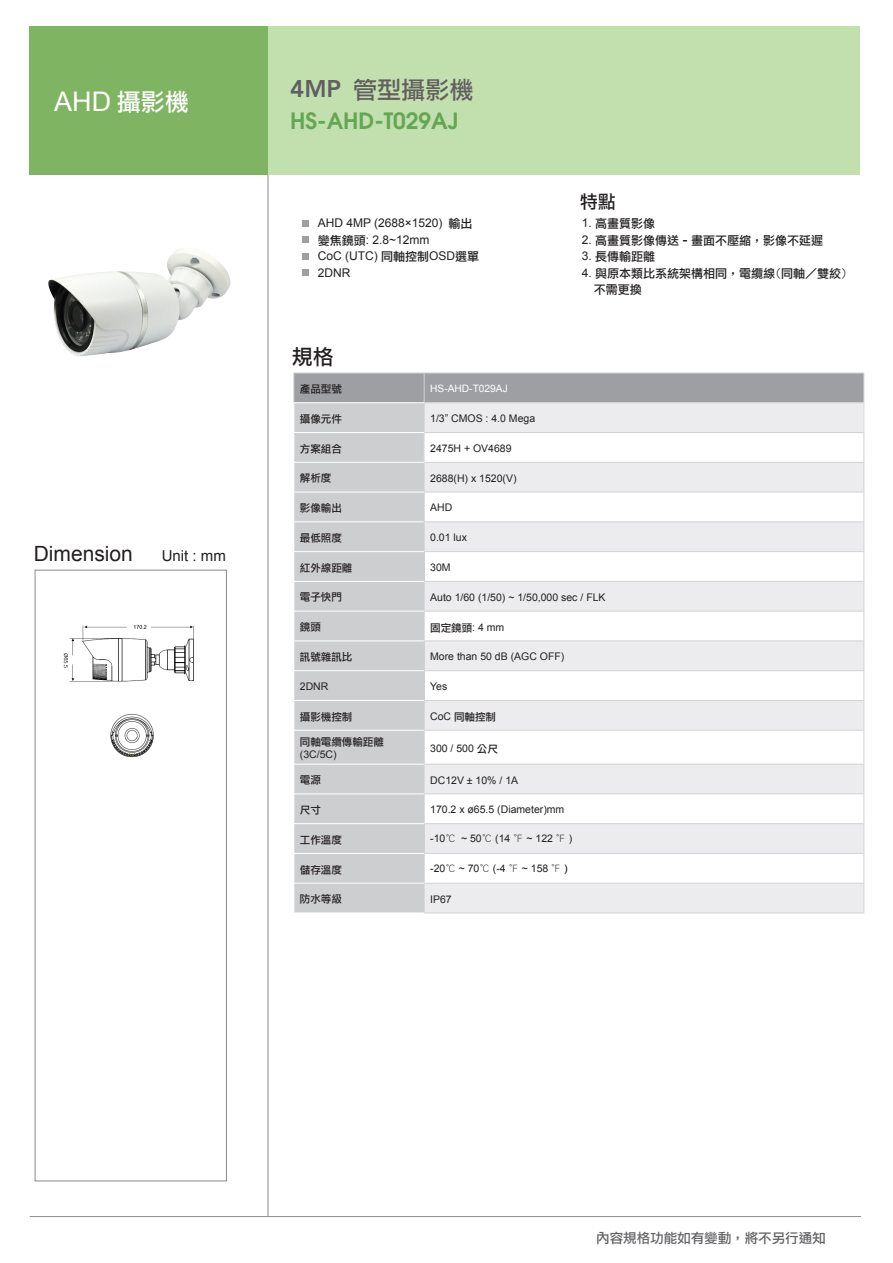
<style>
.page{position:relative;width:893px;height:1263px;background:#fff}
.page>*{position:absolute;margin:0;border:0;box-sizing:border-box;transform-origin:0 0}
.t1{font:27px "Arial";color:#fff}
.t2{font:24px "DF Li Hei Md WIN BF";color:#615f5f}
.t3{font:600 22.5px "Avant Garde";color:#64a654}
.t4{font:21px "Arial";color:#231f20}
.t5{font:21px "DF Li Hei Md WIN BF";color:#231f20}
.t6{font:18px "DF Li Hei Md WIN BF";color:#231f20}
.t7{font:15px "Arial";color:#231f20}
.t8{font:13.5px "DF Li Hei Md WIN BF";color:#636366}
.t9{font:12px/16.5px "DF Li Hei Md WIN BF";color:#231f20}
.t10{font:12px/16.5px "Arial";color:#231f20}
.t11{font:10.5px "Arial";color:#231f20}
.t12{font:10.5px "DF Li Hei Md HK BF";color:#231f20}
.t13{font:10.5px "DF Li Hei Md WIN BF";color:#231f20}
.t14{font:10.2px "Arial";color:#fff}
.s1{font-family:"DF Li Hei Md WIN BF";font-size:24px}
.s2{font-family:"Avenir";font-weight:800;color:#5f5f62}
.s3{font-family:"DF Li Hei Md WIN BF"}
.s4{font-family:"Arial"}
.s5{font-family:"DF Li Hei Md HK BF"}
.s6{color:#000}
.s7{font-family:"DF Li Hei Lt WIN BF"}
</style>
<div class="page">
<hr style="left:268px;top:175px;width:1px;height:1041px;background:#8a8c8f">
<hr style="left:30px;top:1216px;width:831px;height:1px;background:#8a8c8f">
<div style="left:29px;top:27px;width:241px;height:148px;background:#7fb462"></div>
<div style="left:268px;top:27px;width:592px;height:148px;background:#c2dfae"></div>
<svg style="left:293px;top:373px;width:572px;height:540px"></svg>
<hr style="left:424px;top:883px;width:440px;height:1px;background:#d1d2d4">
<hr style="left:424px;top:913px;width:440px;height:1px;background:#d1d2d4">
<hr style="left:424px;top:883px;width:1px;height:30px;background:#d1d2d4">
<div style="left:35px;top:570px;width:192px;height:611px;border:1px solid #8a8a8a"></div>
<div style="left:302px;top:253px;width:7px;height:6px;background:#9d9fa2"></div>
<div style="left:302px;top:269px;width:7px;height:7px;background:#9d9fa2"></div>
<div style="left:302px;top:236px;width:7px;height:7px;background:#9d9fa2"></div>
<div style="left:302px;top:220px;width:7px;height:6px;background:#9d9fa2"></div>
<img style="left:48px;top:248px;width:183px;height:109px">
<img style="left:63px;top:624px;width:131px;height:134px">
<h1 class="t1" style="left:54px;top:84px;width:136px">AHD <span class="s1">攝影機</span></h1>
<h3 class="t4" style="left:34px;top:540px;width:101px">Dimension</h3>
<h3 class="t7" style="left:162px;top:546px;width:66px">Unit : mm</h3>
<h2 class="t2" style="left:290px;top:78px;width:185px"><span class="s2">4MP</span> 管型攝影機</h2>
<h3 class="t3" style="left:290px;top:106px;width:170px">HS-AHD-T029AJ</h3>
<p class="t10" style="left:318px;top:215px;width:163px">AHD 4MP (2688×1520) <span class="s3">輸出變焦鏡頭</span>: 2.8~12mm<br>CoC (UTC) <span class="s3">同軸控制</span>OSD<span class="s3">選單<br></span>2DNR</p>
<h3 class="t5" style="left:292px;top:346px;width:43px">規格</h3>
<h3 class="t6" style="left:580px;top:193px;width:37px">特點</h3>
<p class="t9" style="left:582px;top:215px;width:75px"><span class="s4">1.</span> 高畫質影像</p>
<p class="t9" style="left:582px;top:232px;width:243px"><span class="s4">2.</span> 高畫質影像傳送–畫面不壓縮，影像不延遲</p>
<p class="t9" style="left:582px;top:248px;width:75px"><span class="s4">3.</span> 長傳輸距離</p>
<p class="t9" style="left:594px;top:265px;width:255px;text-indent:-12px"><span class="s4">4.</span> 與原本類比系統架構相同，電纜線(同軸／雙絞)不需更換</p>
<p class="t13" style="left:300px;top:384px;width:43px">產品型號</p>
<p class="t14" style="left:430px;top:382px;width:79px">HS-AHD-T029AJ</p>
<p class="t13" style="left:300px;top:413px;width:43px">攝像元件</p>
<p class="t11" style="left:430px;top:412px;width:107px">1/3” CMOS : 4.0 Mega</p>
<p class="t13" style="left:300px;top:443px;width:43px">方案組合</p>
<p class="t11" style="left:430px;top:441px;width:83px">2475H + OV4689</p>
<p class="t13" style="left:300px;top:473px;width:33px">解析度</p>
<p class="t11" style="left:430px;top:471px;width:88px">2688(H) x 1520(V)</p>
<p class="t13" style="left:300px;top:503px;width:43px">影像輸出</p>
<p class="t11" style="left:430px;top:501px;width:24px">AHD</p>
<p class="t13" style="left:300px;top:532px;width:43px">最低照度</p>
<p class="t11" style="left:430px;top:531px;width:38px">0.01 lux</p>
<p class="t12" style="left:300px;top:562px;width:54px">紅外線距離</p>
<p class="t11" style="left:430px;top:560px;width:22px">30M</p>
<p class="t13" style="left:300px;top:592px;width:43px">電子快門</p>
<p class="t11" style="left:430px;top:590px;width:177px">Auto 1/60 (1/50) ~ 1/50,000 sec / FLK</p>
<p class="t12" style="left:300px;top:622px;width:22px">鏡頭</p>
<p class="t13" style="left:430px;top:622px;width:76px">固定鏡頭<span class="s4">: 4 mm</span></p>
<p class="t12" style="left:300px;top:652px;width:54px">訊號雜訊比</p>
<p class="t11" style="left:430px;top:650px;width:136px">More than 50 dB (AGC OFF)</p>
<p class="t11" style="left:300px;top:679px;width:30px">2DNR</p>
<p class="t11" style="left:430px;top:679px;width:19px">Yes</p>
<p class="t12" style="left:300px;top:711px;width:54px">攝影機控制</p>
<p class="t12" style="left:430px;top:711px;width:67px"><span class="s4">CoC</span> 同軸控制</p>
<p class="t12" style="left:300px;top:736px;width:85px">同軸電纜傳輸距離</p>
<p class="t11" style="left:300px;top:748px;width:38px">(3C/5C)</p>
<p class="t11" style="left:430px;top:741px;width:69px">300 / 500 <span class="s5">公尺</span></p>
<p class="t12" style="left:300px;top:775px;width:22px">電源</p>
<p class="t11" style="left:430px;top:773px;width:90px">DC12V ± 10% / 1A</p>
<p class="t12" style="left:300px;top:805px;width:22px">尺寸</p>
<p class="t11" style="left:430px;top:803px;width:136px">170.2 x ø65.5 (Diameter)mm</p>
<p class="t12" style="left:300px;top:834px;width:43px">工作溫度</p>
<p class="t11" style="left:430px;top:832px;width:144px"><span class="s6">-</span>10<span class="s7">℃</span> ~ 50<span class="s7">℃</span> (14 <span class="s7">℉</span> ~ 122 <span class="s7">℉</span> )</p>
<p class="t12" style="left:300px;top:864px;width:43px">儲存溫度</p>
<p class="t11" style="left:430px;top:861px;width:139px"><span class="s6">-</span>20<span class="s7">℃</span> ~ 70<span class="s7">℃</span> (-4 <span class="s7">℉</span> ~ 158 <span class="s7">℉</span> <span class="s6">)</span></p>
<p class="t12" style="left:300px;top:894px;width:43px">防水等級</p>
<p class="t11" style="left:430px;top:892px;width:23px">IP67</p>
<p class="t8" style="left:596px;top:1231px;width:231px">內容規格功能如有變動，將不另行通知</p>
</div>
